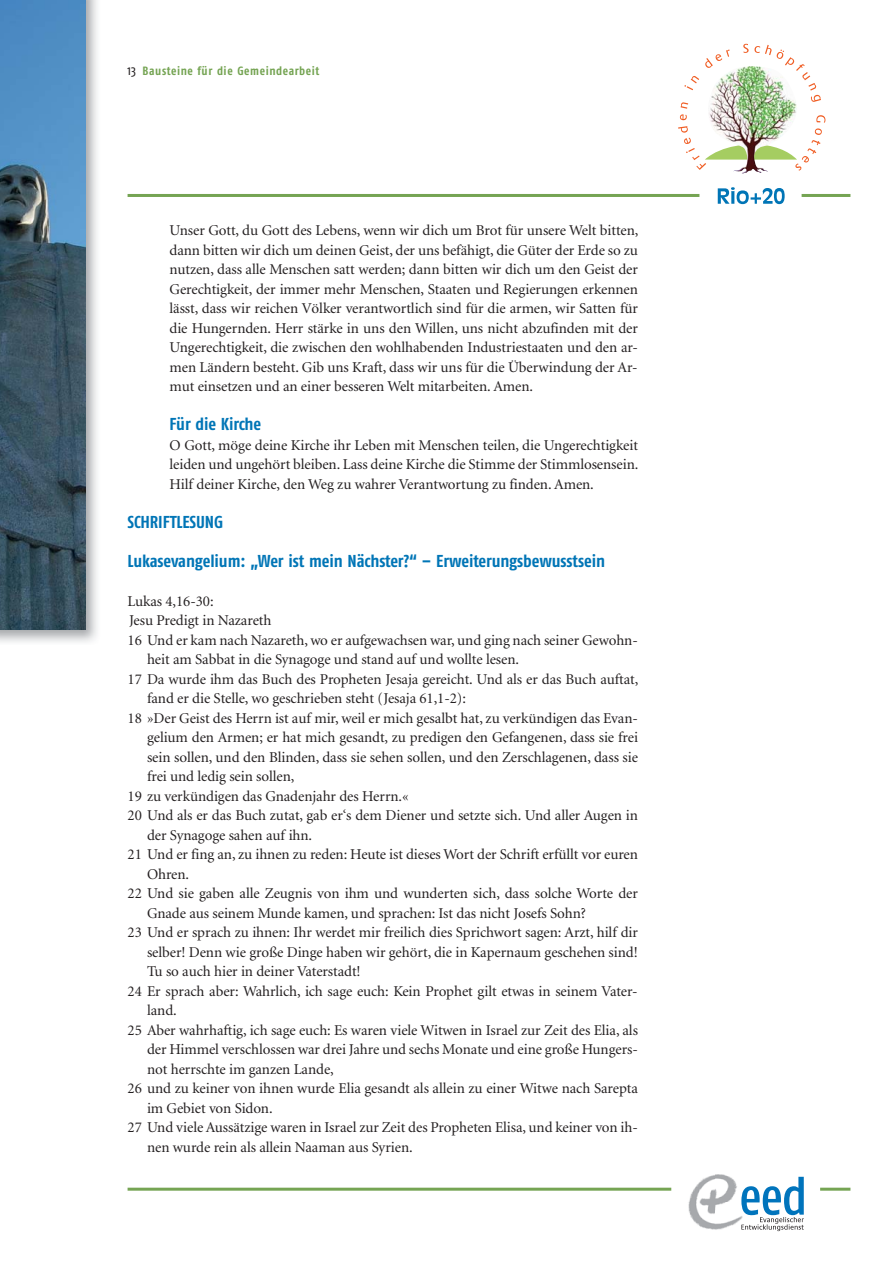
<style>
.page{position:relative;width:893px;height:1263px;background:#fff}
.page>*{position:absolute;margin:0;border:0;box-sizing:border-box;transform-origin:0 0}
.t1{font:700 17.25px "Fago Co";letter-spacing:-.005em;color:#0075b6}
.t2{font:15px/19.5px "Minion";letter-spacing:-.005em;color:#231f20;text-align:justify}
.t3{font:700 12px "Fago Co";letter-spacing:.05em;color:#75a453}
.s1{font-weight:400;font-size:13.5px;color:#231f20}
</style>
<div class="page">
<img style="left:0;top:0;width:97px;height:642px">
<img style="left:0;top:0;width:85px;height:629px">
<img style="left:688px;top:1174px;width:53px;height:56px">
<svg style="left:741px;top:1177px;width:63px;height:54px"></svg>
<hr style="left:128px;top:1188px;width:543px;height:3px;background:#75a453">
<hr style="left:820px;top:1188px;width:30px;height:3px;background:#75a453">
<svg style="left:718px;top:187px;width:67px;height:17px"></svg>
<img style="left:678px;top:44px;width:147px;height:127px">
<hr style="left:128px;top:194px;width:571px;height:3px;background:#75a453">
<hr style="left:802px;top:194px;width:48px;height:3px;background:#75a453">
<p class="t3" style="left:128px;top:65px;width:193px"><span class="s1">13</span> Bausteine für die Gemeindearbeit</p>
<p class="t2" style="left:170px;top:222px;width:470px">Unser Gott, du Gott des Lebens, wenn wir dich um Brot für unsere Welt bitten, dann bitten wir dich um deinen Geist, der uns befähigt, die Güter der Erde so zu nutzen, dass alle Menschen satt werden; dann bitten wir dich um den Geist der Gerechtigkeit, der immer mehr Menschen, Staaten und Regierungen erkennen lässt, dass wir reichen Völker verantwortlich sind für die armen, wir Satten für die Hungernden. Herr stärke in uns den Willen, uns nicht abzufinden mit der Ungerechtigkeit, die zwischen den wohlhabenden Industriestaaten und den ar&shy;men Ländern besteht. Gib uns Kraft, dass wir uns für die Überwindung der Ar&shy;mut einsetzen und an einer besseren Welt mitarbeiten. Amen.</p>
<p class="t1" style="left:170px;top:416px;width:93px">Für die Kirche</p>
<p class="t2" style="left:170px;top:436px;width:470px">O Gott, möge deine Kirche ihr Leben mit Menschen teilen, die Ungerechtigkeit leiden und ungehört bleiben. Lass deine Kirche die Stimme der Stimmlosensein.<br>Hilf deiner Kirche, den Weg zu wahrer Verantwortung zu finden. Amen.</p>
<p class="t1" style="left:128px;top:514px;width:97px">SCHRIFTLESUNG</p>
<p class="t1" style="left:128px;top:553px;width:479px">Lukasevangelium: „Wer ist mein Nächster?“ – Erweiterungsbewusstsein</p>
<p class="t2" style="left:128px;top:592px;width:88px">Lukas 4,16-30:</p>
<p class="t2" style="left:129px;top:612px;width:144px">Jesu Predigt in Nazareth</p>
<p class="t2" style="left:128px;top:631px;width:512px">16 Und er kam nach Nazareth, wo er aufgewachsen war, und ging nach seiner Gewohn-</p>
<p class="t2" style="left:147px;top:651px;width:374px">heit am Sabbat in die Synagoge und stand auf und wollte lesen.</p>
<p class="t2" style="left:128px;top:670px;width:512px">17 Da wurde ihm das Buch des Propheten Jesaja gereicht. Und als er das Buch auftat,</p>
<p class="t2" style="left:147px;top:690px;width:320px">fand er die Stelle, wo geschrieben steht (Jesaja 61,1-2):</p>
<p class="t2" style="left:128px;top:709px;width:512px">18 »Der Geist des Herrn ist auf mir, weil er mich gesalbt hat, zu verkündigen das Evan-</p>
<p class="t2" style="left:147px;top:729px;width:492px">gelium den Armen; er hat mich gesandt, zu predigen den Gefangenen, dass sie frei</p>
<p class="t2" style="left:147px;top:748px;width:492px">sein sollen, und den Blinden, dass sie sehen sollen, und den Zerschlagenen, dass sie</p>
<p class="t2" style="left:147px;top:768px;width:149px">frei und ledig sein sollen,</p>
<p class="t2" style="left:128px;top:787px;width:283px">19 zu verkündigen das Gnadenjahr des Herrn.«</p>
<p class="t2" style="left:128px;top:807px;width:512px">20 Und als er das Buch zutat, gab er‘s dem Diener und setzte sich. Und aller Augen in</p>
<p class="t2" style="left:147px;top:826px;width:167px">der Synagoge sahen auf ihn.</p>
<p class="t2" style="left:128px;top:846px;width:512px">21 Und er fing an, zu ihnen zu reden: Heute ist dieses Wort der Schrift erfüllt vor euren</p>
<p class="t2" style="left:147px;top:865px;width:44px">Ohren.</p>
<p class="t2" style="left:128px;top:885px;width:512px">22 Und sie gaben alle Zeugnis von ihm und wunderten sich, dass solche Worte der</p>
<p class="t2" style="left:147px;top:904px;width:440px">Gnade aus seinem Munde kamen, und sprachen: Ist das nicht Josefs Sohn?</p>
<p class="t2" style="left:128px;top:924px;width:512px">23 Und er sprach zu ihnen: Ihr werdet mir freilich dies Sprichwort sagen: Arzt, hilf dir</p>
<p class="t2" style="left:147px;top:943px;width:492px">selber! Denn wie große Dinge haben wir gehört, die in Kapernaum geschehen sind!</p>
<p class="t2" style="left:147px;top:963px;width:215px">Tu so auch hier in deiner Vaterstadt!</p>
<p class="t2" style="left:128px;top:982px;width:512px">24 Er sprach aber: Wahrlich, ich sage euch: Kein Prophet gilt etwas in seinem Vater-</p>
<p class="t2" style="left:147px;top:1002px;width:31px">land.</p>
<p class="t2" style="left:128px;top:1021px;width:512px">25 Aber wahrhaftig, ich sage euch: Es waren viele Witwen in Israel zur Zeit des Elia, als</p>
<p class="t2" style="left:147px;top:1041px;width:492px">der Himmel verschlossen war drei Jahre und sechs Monate und eine große Hungers-</p>
<p class="t2" style="left:147px;top:1060px;width:188px">not herrschte im ganzen Lande,</p>
<p class="t2" style="left:128px;top:1080px;width:512px">26 und zu keiner von ihnen wurde Elia gesandt als allein zu einer Witwe nach Sarepta</p>
<p class="t2" style="left:147px;top:1099px;width:127px">im Gebiet von Sidon.</p>
<p class="t2" style="left:128px;top:1119px;width:512px">27 Und viele Aussätzige waren in Israel zur Zeit des Propheten Elisa, und keiner von ih-</p>
<p class="t2" style="left:147px;top:1138px;width:267px">nen wurde rein als allein Naaman aus Syrien.</p>
</div>
